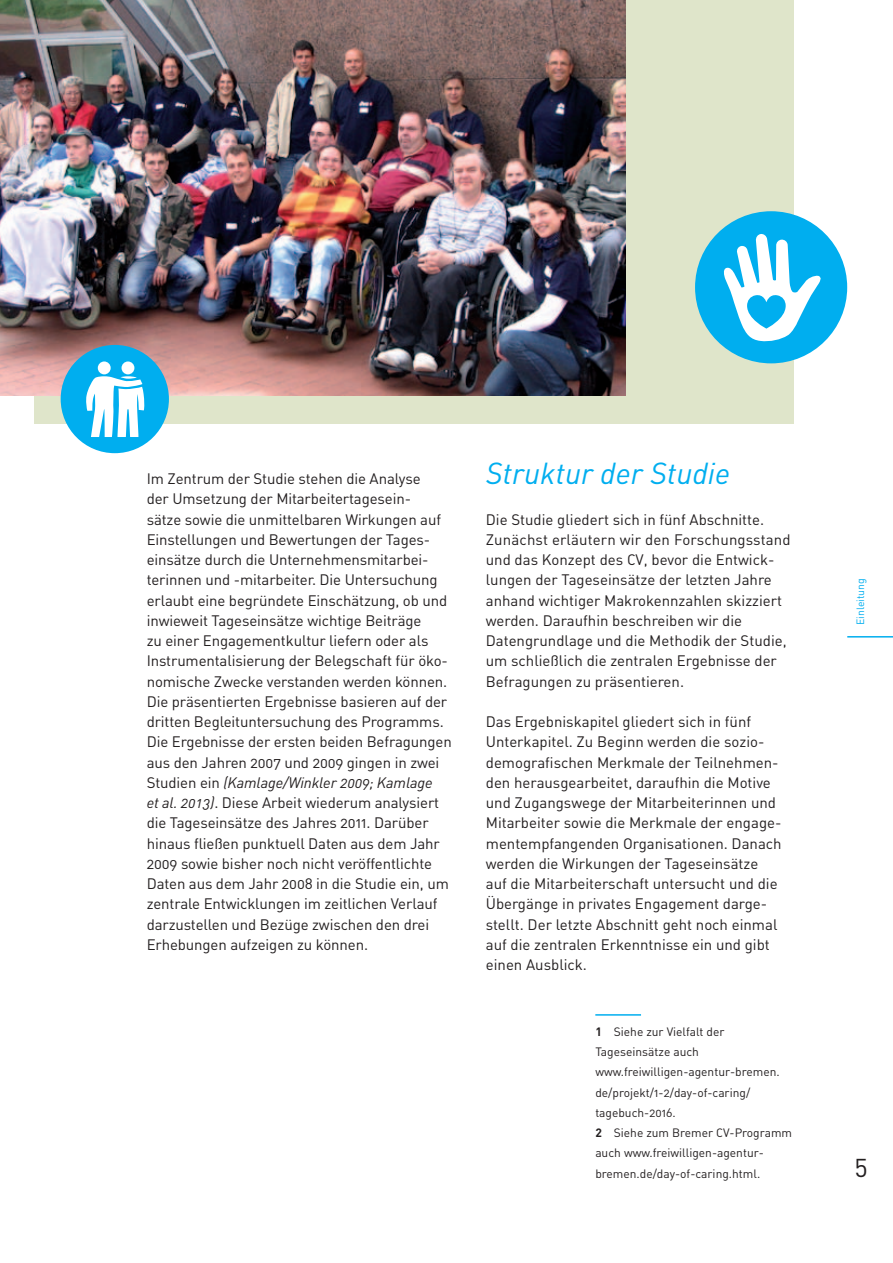
<style>
.page{position:relative;width:893px;height:1263px;background:#fff}
.page>*{position:absolute;margin:0;border:0;box-sizing:border-box;transform-origin:0 0}
.t1{font:italic 30px "DINOT";color:#00aeef}
.t2{font:25.5px "DIN";color:#231f20}
.t3{font:15px/20.2px "DIN Regular Alternate";letter-spacing:-.01em;color:#231f20}
.t4{font:italic 15px "DINOT";letter-spacing:-.01em;color:#231f20}
.t5{font:12px/20.2px "DIN Regular Alternate";color:#231f20}
.t6{font:10.5px "DIN";color:#00aeef}
.s1{font-family:"DIN Regular Alternate";font-style:normal}
.s2{font-family:"DINOT";font-style:italic}
.s3{font-family:"DIN";font-weight:700}
</style>
<div class="page">
<hr style="left:595px;top:1014px;width:46px;height:2px;background:#00aeef">
<div style="left:34px;top:0;width:759px;height:423px;background:#dfe5ca"></div>
<img style="left:0;top:0;width:626px;height:395px">
<svg style="left:695px;top:180px;width:153px;height:193px"></svg>
<svg style="left:43px;top:324px;width:144px;height:130px"></svg>
<hr style="left:847px;top:636px;width:46px;height:1px;background:#00aeef">
<p class="t3" style="left:147px;top:468px;width:307px">Im Zentrum der Studie stehen die Analyse<br>der Umsetzung der Mitarbeitertagesein-<br>sätze sowie die unmittelbaren Wirkungen auf Einstellungen und Bewertungen der Tages&shy;einsätze durch die Unternehmensmitarbei&shy;terinnen und -mitarbeiter. Die Untersuchung erlaubt eine begründete Einschätzung, ob und inwieweit Tageseinsätze wichtige Beiträge<br>zu einer Engagementkultur liefern oder als Instrumentalisierung der Belegschaft für öko&shy;nomische Zwecke verstanden werden können.<br>Die präsentierten Ergebnisse basieren auf der dritten Begleituntersuchung des Programms.<br>Die Ergebnisse der ersten beiden Befragungen aus den Jahren 2007 und 2009 gingen in zwei</p>
<p class="t4" style="left:147px;top:771px;width:288px"><span class="s1">Studien ein</span> (Kamlage/Winkler 2009; Kamlage</p>
<p class="t3" style="left:147px;top:792px;width:304px"><span class="s2">et al. 2013)</span>. Diese Arbeit wiederum analysiert die Tageseinsätze des Jahres 2011. Darüber hinaus fließen punktuell Daten aus dem Jahr 2009 sowie bisher noch nicht veröffentlichte Daten aus dem Jahr 2008 in die Studie ein, um zentrale Entwicklungen im zeitlichen Verlauf darzustellen und Bezüge zwischen den drei Erhebungen aufzeigen zu können.</p>
<h1 class="t1" style="left:486px;top:451px;width:246px">Struktur der Studie</h1>
<p class="t3" style="left:486px;top:509px;width:306px">Die Studie gliedert sich in fünf Abschnitte.<br>Zunächst erläutern wir den Forschungsstand und das Konzept des CV, bevor die Entwick&shy;lungen der Tageseinsätze der letzten Jahre anhand wichtiger Makrokennzahlen skizziert werden. Daraufhin beschreiben wir die Datengrundlage und die Methodik der Studie, um schließlich die zentralen Ergebnisse der Befragungen zu präsentieren.</p>
<p class="t3" style="left:486px;top:711px;width:297px">Das Ergebniskapitel gliedert sich in fünf Unterkapitel. Zu Beginn werden die sozio&shy;demografischen Merkmale der Teilnehmen&shy;den herausgearbeitet, daraufhin die Motive und Zugangswege der Mitarbeiterinnen und Mitarbeiter sowie die Merkmale der engage&shy;mentempfangenden Organisationen. Danach werden die Wirkungen der Tageseinsätze auf die Mitarbeiterschaft untersucht und die Übergänge in privates Engagement darge&shy;stellt. Der letzte Abschnitt geht noch einmal auf die zentralen Erkenntnisse ein und gibt einen Ausblick.</p>
<p class="t5" style="left:595px;top:1021px;width:198px"><span class="s3">1</span> Siehe zur Vielfalt der<br>Tageseinsätze auch www.freiwilligen-agentur-bremen. de/projekt/1-2/day-of-caring/ tagebuch-2016.<br><span class="s3">2</span> Siehe zum Bremer CV-Programm auch www.freiwilligen-agentur&shy;bremen.de/day-of-caring.html.</p>
<p class="t6" style="left:854px;top:625px;width:48px;rotate:-90deg">Einleitung</p>
<h2 class="t2" style="left:854px;top:1152px;width:15px">5</h2>
</div>
